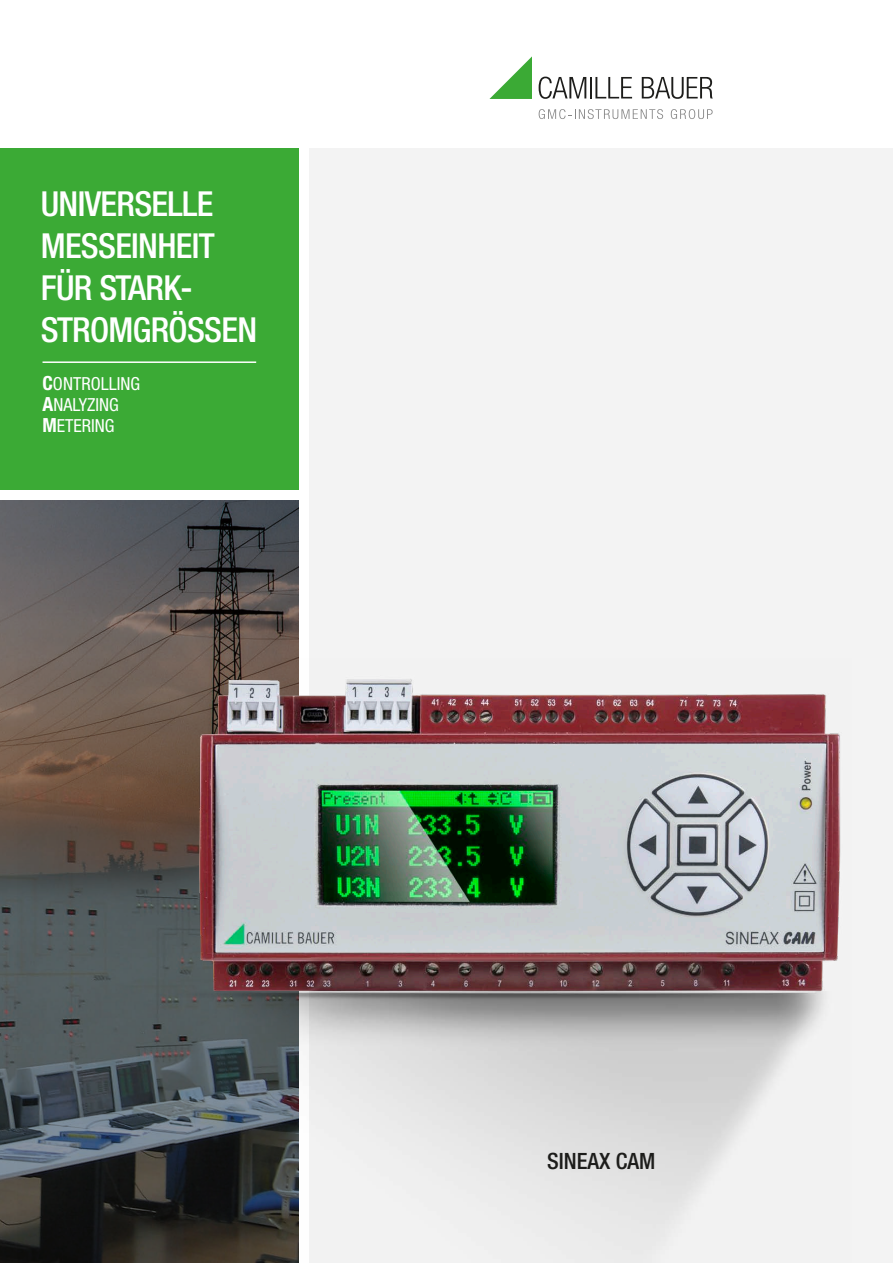
<style>
.page{position:relative;width:893px;height:1263px;background:#fff}
.page>*{position:absolute;margin:0;border:0;box-sizing:border-box;transform-origin:0 0}
.t1{font:500 condensed 34.5px/42px "Helvetica Neue LTW1 G";letter-spacing:-.02em;color:#fff}
.t2{font:500 condensed 22.5px "Helvetica Neue LTW1 G";color:#1d1d1b}
.t3{font:condensed 18px/21px "Helvetica Neue LTW1 G";color:#fff}
.s1{font-weight:700;font-size:19.5px}
</style>
<div class="page">
<div style="left:309px;top:149px;width:584px;height:1114px;background:#f3f3f3"></div>
<div style="left:0;top:149px;width:299px;height:341px;background:#3baa35"></div>
<hr style="left:43px;top:361px;width:213px;height:2px;background:#fff">
<svg style="left:0;top:501px;width:299px;height:762px;background:#5a5757"></svg>
<img style="left:17px;top:658px;width:824px;height:605px">
<svg style="left:539px;top:77px;width:47px;height:22px"></svg>
<hr style="left:590px;top:77px;width:2px;height:21px;background:#1d1d1b">
<svg style="left:595px;top:77px;width:37px;height:21px"></svg>
<svg style="left:642px;top:77px;width:71px;height:22px"></svg>
<svg style="left:489px;top:56px;width:43px;height:43px"></svg>
<svg style="left:539px;top:109px;width:124px;height:10px"></svg>
<svg style="left:671px;top:109px;width:42px;height:10px"></svg>
<p class="t1" style="left:41px;top:183px;width:218px">UNIVERSELLE<br>MESSEINHEIT<br>FÜR STARK-<br>STROMGRÖSSEN</p>
<p class="t3" style="left:43px;top:373px;width:99px"><span class="s1">C</span>ONTROLLING<br><span class="s1">A</span>NALYZING<br><span class="s1">M</span>ETERING</p>
<p class="t2" style="left:547px;top:1148px;width:110px">SINEAX CAM</p>
</div>
